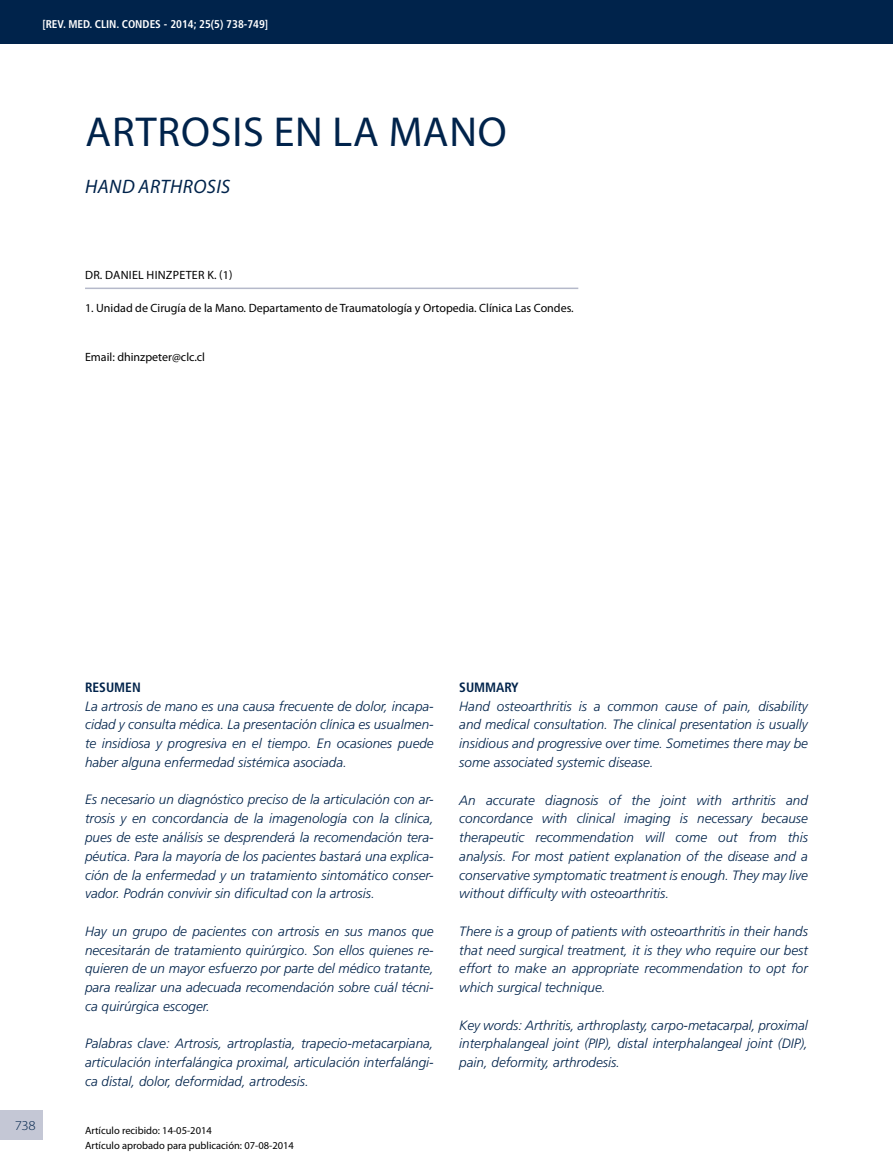
<style>
.page{position:relative;width:893px;height:1170px;background:#fff}
.page>*{position:absolute;margin:0;border:0;box-sizing:border-box;transform-origin:0 0}
.t1{font:42px "Myriad Pro";color:#00234b}
.t2{font:italic 19.5px "Myriad Pro";letter-spacing:.02em;color:#00234b}
.t3{font:italic 300 13.5px/18.8px "Frutiger";color:#00234b;text-align:justify}
.t4{font:700 condensed 13.5px "Frutiger";color:#00234b}
.t5{font:300 13.5px "Myriad Pro";color:#00234b;scale:1.1 1}
.t6{font:12px "Myriad Pro";color:#000}
.t7{font:700 condensed 11.25px "Frutiger";color:#fff}
.t8{font:10.5px/15.8px "Myriad Pro";color:#000}
</style>
<div class="page">
<div style="left:0;top:0;width:893px;height:44px;background:#00234b"></div>
<hr style="left:85px;top:287px;width:493px;height:2px;background:#b5b9ca">
<div style="left:0;top:1110px;width:43px;height:30px;background:#c4c7d5"></div>
<p class="t7" style="left:42px;top:17px;width:227px">[REV. MED. CLIN. CONDES - 2014; 25(5) 738-749]</p>
<h1 class="t1" style="left:85px;top:106px;width:49px">Artrosis</h1>
<h1 class="t1" style="left:274px;top:106px;width:145px">enlamano</h1>
<h2 class="t2" style="left:85px;top:175px;width:147px">HAND ARTHROSIS</h2>
<p class="t6" style="left:85px;top:267px;width:36px">Dr. Daniel</p>
<p class="t6" style="left:147px;top:267px;width:40px">Hinzpeter</p>
<p class="t6" style="left:207px;top:267px;width:27px">k. (1)</p>
<p class="t6" style="left:85px;top:300px;width:490px">1. Unidad de Cirugía de la Mano. Departamento de Traumatología y Ortopedia. Clínica Las Condes.</p>
<p class="t6" style="left:85px;top:350px;width:122px">Email: dhinzpeter@clc.cl</p>
<p class="t5" style="left:15px;top:1117px;width:21px">738</p>
<p class="t4" style="left:85px;top:679px;width:57px">RESUMEN</p>
<p class="t3" style="left:85px;top:696px;width:350px">La artrosis de mano es una causa frecuente de dolor, incapa&shy;cidad y consulta médica. La presentación clínica es usualmen&shy;te insidiosa y progresiva en el tiempo. En ocasiones puede haber alguna enfermedad sistémica asociada.</p>
<p class="t3" style="left:85px;top:790px;width:350px">Es necesario un diagnóstico preciso de la articulación con ar&shy;trosis y en concordancia de la imagenología con la clínica, pues de este análisis se desprenderá la recomendación tera&shy;péutica. Para la mayoría de los pacientes bastará una explica&shy;ción de la enfermedad y un tratamiento sintomático conser&shy;vador. Podrán convivir sin dificultad con la artrosis.</p>
<p class="t3" style="left:85px;top:921px;width:350px">Hay un grupo de pacientes con artrosis en sus manos que necesitarán de tratamiento quirúrgico. Son ellos quienes re&shy;quieren de un mayor esfuerzo por parte del médico tratante, para realizar una adecuada recomendación sobre cuál técni&shy;ca quirúrgica escoger.</p>
<p class="t3" style="left:85px;top:1034px;width:350px">Palabras clave: Artrosis, artroplastia, trapecio-metacarpiana, articulación interfalángica proximal, articulación interfalángi&shy;ca distal, dolor, deformidad, artrodesis.</p>
<p class="t8" style="left:85px;top:1121px;width:210px">Artículo recibido: 14-05-2014<br>Artículo aprobado para publicación: 07-08-2014</p>
<p class="t4" style="left:459px;top:679px;width:61px">SUMMARY</p>
<p class="t3" style="left:459px;top:696px;width:350px">Hand osteoarthritis is a common cause of pain, disability and medical consultation. The clinical presentation is usually insidious and progressive over time. Sometimes there may be some associated systemic disease.</p>
<p class="t3" style="left:459px;top:790px;width:350px">An accurate diagnosis of the joint with arthritis and concordance with clinical imaging is necessary because therapeutic recommendation will come out from this analysis. For most patient explanation of the disease and a conservative symptomatic treatment is enough. They may live without difficulty with osteoarthritis.</p>
<p class="t3" style="left:459px;top:921px;width:350px">There is a group of patients with osteoarthritis in their hands that need surgical treatment, it is they who require our best effort to make an appropriate recommendation to opt for which surgical technique.</p>
<p class="t3" style="left:459px;top:1015px;width:350px">Key words: Arthritis, arthroplasty, carpo-metacarpal, proximal interphalangeal joint (PIP), distal interphalangeal joint (DIP), pain, deformity, arthrodesis.</p>
</div>
